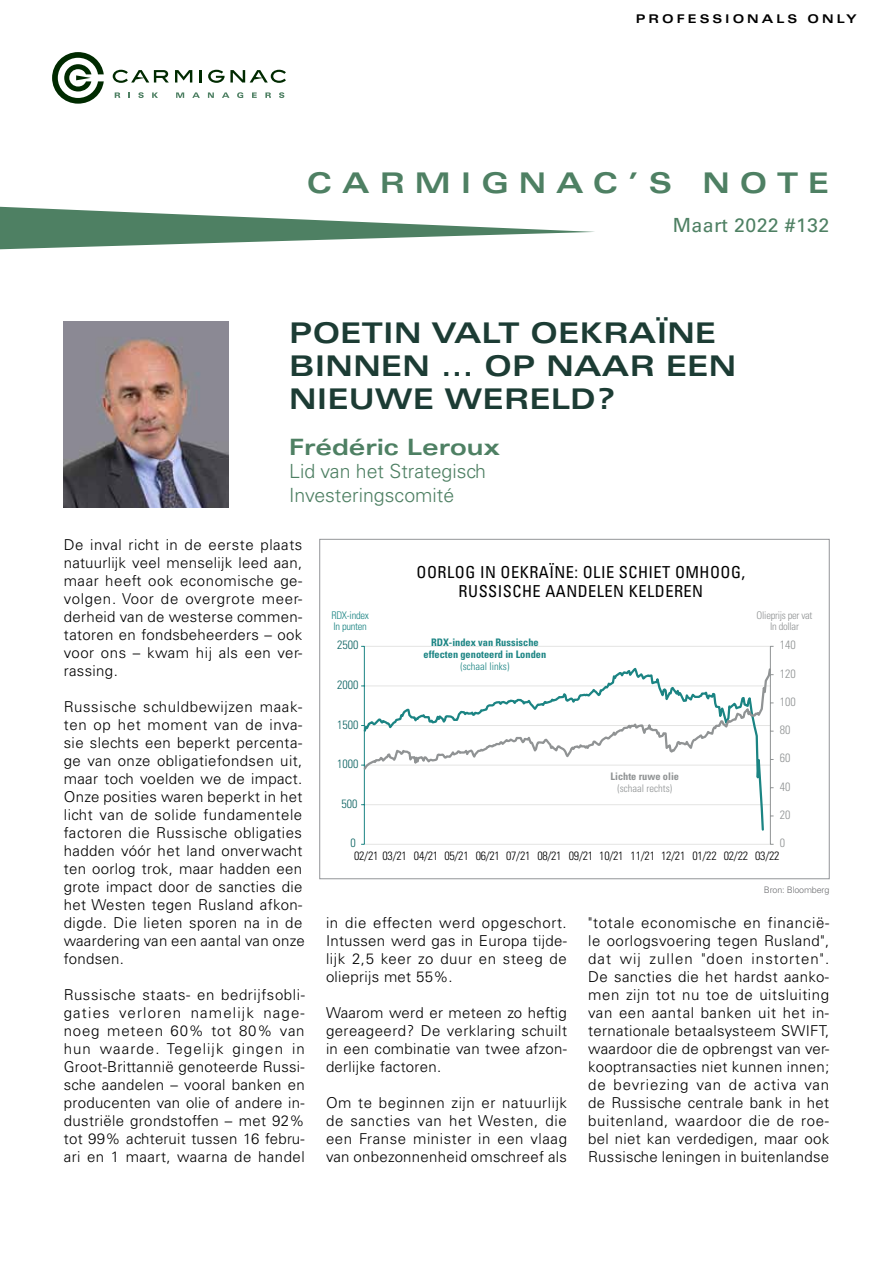
<style>
.page{position:relative;width:893px;height:1263px;background:#fff}
.page>*{position:absolute;margin:0;border:0;box-sizing:border-box;transform-origin:0 0}
.t1{font:700 expanded 28.5px/33px "Univers LT Std";letter-spacing:.01em;color:#1c3c34}
.t2{font:700 expanded 28.5px "Univers LT Std";letter-spacing:.35em;color:#4e8063}
.t3{font:700 expanded 22.5px "Univers LT Std";color:#4e8063}
.t4{font:300 19.5px/23.4px "Univers LT Std";color:#4e8063}
.t5{font:19.5px "Univers LT Std";letter-spacing:.02em;color:#4e8063}
.t6{font:condensed 16.5px/19.8px "Univers LT Std";letter-spacing:.03em;color:#000;text-align:center}
.t7{font:300 15px/18px "Univers LT Std";letter-spacing:.02em;color:#000;text-align:justify}
.t8{font:300 condensed 12px "Univers LT Std";letter-spacing:-.02em;color:#000}
.t9{font:300 condensed 12px "Univers LT Std";color:#0c6362}
.t10{font:300 condensed 12px "Univers LT Std";color:#909394}
.t11{font:700 expanded 12px "Univers LT Std";letter-spacing:.25em;color:#000}
.t12{font:300 condensed 10.5px/10.5px "Univers LT Std";letter-spacing:-.025em;color:#909394;text-align:center}
.t13{font:300 condensed 10.5px/10.5px "Univers LT Std";letter-spacing:-.025em;color:#1b8483}
.t14{font:300 condensed 10.5px "Univers LT Std";color:#909394}
.t15{font:300 condensed 10.5px "Univers LT Std";color:#1b8483}
.t16{font:700 condensed 10.35px/11.9px "Univers LT Std";color:#1b8483;text-align:center}
.t17{font:700 condensed 10.35px "Univers LT Std";color:#909394}
.t18{font:300 9px "Univers LT Std";letter-spacing:-.02em;color:#6d6e71}
</style>
<div class="page">
<svg style="left:115px;top:92px;width:5px;height:6px"></svg>
<svg style="left:138px;top:92px;width:6px;height:6px"></svg>
<svg style="left:152px;top:92px;width:6px;height:6px"></svg>
<svg style="left:176px;top:92px;width:8px;height:6px"></svg>
<svg style="left:192px;top:92px;width:8px;height:6px"></svg>
<svg style="left:208px;top:92px;width:6px;height:6px"></svg>
<svg style="left:222px;top:92px;width:7px;height:6px"></svg>
<svg style="left:237px;top:92px;width:6px;height:6px"></svg>
<svg style="left:252px;top:92px;width:5px;height:6px"></svg>
<svg style="left:265px;top:92px;width:6px;height:6px"></svg>
<svg style="left:279px;top:92px;width:5px;height:6px"></svg>
<svg style="left:52px;top:52px;width:52px;height:52px"></svg>
<svg style="left:175px;top:70px;width:17px;height:13px"></svg>
<svg style="left:200px;top:70px;width:2px;height:13px"></svg>
<svg style="left:113px;top:70px;width:56px;height:13px"></svg>
<svg style="left:208px;top:70px;width:78px;height:13px"></svg>
<svg style="left:0;top:207px;width:595px;height:42px"></svg>
<img style="left:64px;top:322px;width:164px;height:186px">
<hr style="left:364px;top:844px;width:406px;height:1px;background:#e4e4e3">
<hr style="left:364px;top:804px;width:406px;height:1px;background:#e4e4e3">
<hr style="left:364px;top:646px;width:406px;height:1px;background:#e4e4e3">
<hr style="left:770px;top:646px;width:1px;height:198px;background:#909394">
<hr style="left:364px;top:646px;width:1px;height:198px;background:#1b8483">
<svg style="left:362px;top:665px;width:402px;height:168px"></svg>
<svg style="left:361px;top:667px;width:413px;height:107px"></svg>
<p class="t11" style="left:636px;top:12px;width:223px">PROFESSIONALS ONLY</p>
<h1 class="t2" style="left:307px;top:167px;width:524px">CARMIGNAC’S NOTE</h1>
<h3 class="t5" style="left:673px;top:213px;width:158px">Maart 2022 #132</h3>
<h1 class="t1" style="left:289px;top:316px;width:449px">POETIN VALT OEKRAÏNE<br>BINNEN ... OP NAAR EEN<br>NIEUWE WERELD?</h1>
<h2 class="t3" style="left:289px;top:434px;width:213px">Frédéric Leroux</h2>
<h3 class="t4" style="left:289px;top:460px;width:198px">Lid van het Strategisch<br>Investeringscomité</h3>
<p class="t7" style="left:64px;top:535px;width:240px">De inval richt in de eerste plaats natuurlijk veel menselijk leed aan, maar heeft ook economische ge&shy;volgen. Voor de overgrote meer&shy;derheid van de westerse commen&shy;tatoren en fondsbeheerders – ook voor ons – kwam hij als een ver&shy;rassing.</p>
<p class="t7" style="left:64px;top:697px;width:242px;text-align:left">Russische schuldbewijzen maak&shy;ten op het moment van de inva&shy;sie slechts een beperkt percenta&shy;ge van onze obligatiefondsen uit, maar toch voelden we de impact.<br>Onze posities waren beperkt in het licht van de solide fundamentele factoren die Russische obligaties hadden vóór het land onverwacht ten oorlog trok, maar hadden een grote impact door de sancties die het Westen tegen Rusland afkon&shy;digde. Die lieten sporen na in de waardering van een aantal van onze fondsen.</p>
<p class="t7" style="left:64px;top:985px;width:243px">Russische staats- en bedrijfsobli&shy;gaties verloren namelijk nage&shy;noeg meteen 60% tot 80% van hun waarde. Tegelijk gingen in Groot-Brittannië genoteerde Russi&shy;sche aandelen – vooral banken en producenten van olie of andere in&shy;dustriële grondstoffen – met 92% tot 99% achteruit tussen 16 febru&shy;ari en 1 maart, waarna de handel</p>
<p class="t6" style="left:417px;top:561px;width:330px">OORLOG IN OEKRAÏNE: OLIE SCHIET OMHOOG,<br>RUSSISCHE AANDELEN KELDEREN</p>
<p class="t13" style="left:331px;top:610px;width:39px">RDX-index<br>In punten</p>
<p class="t12" style="left:757px;top:610px;width:57px">Olieprijs per vat<br>In dollar</p>
<p class="t9" style="left:337px;top:638px;width:23px">2500</p>
<p class="t9" style="left:337px;top:677px;width:23px">2000</p>
<p class="t9" style="left:337px;top:717px;width:23px">1500</p>
<p class="t9" style="left:337px;top:757px;width:23px">1000</p>
<p class="t9" style="left:342px;top:796px;width:17px">500</p>
<p class="t9" style="left:351px;top:836px;width:7px">0</p>
<p class="t16" style="left:424px;top:636px;width:124px">RDX-index van Russische effecten genoteerd in Londen</p>
<p class="t15" style="left:460px;top:660px;width:50px">(schaal links)</p>
<p class="t17" style="left:611px;top:770px;width:70px">Lichte ruwe olie</p>
<p class="t14" style="left:617px;top:782px;width:56px">(schaal rechts)</p>
<p class="t10" style="left:780px;top:638px;width:17px">140</p>
<p class="t10" style="left:780px;top:666px;width:17px">120</p>
<p class="t10" style="left:780px;top:694px;width:17px">100</p>
<p class="t10" style="left:780px;top:723px;width:12px">80</p>
<p class="t10" style="left:780px;top:751px;width:12px">60</p>
<p class="t10" style="left:780px;top:779px;width:12px">40</p>
<p class="t10" style="left:780px;top:807px;width:12px">20</p>
<p class="t10" style="left:780px;top:836px;width:7px">0</p>
<p class="t8" style="left:354px;top:849px;width:427px">02/21 03/21 04/21 05/21 06/21 07/21 08/21 09/21 10/21 11/21 12/21 01/22 02/22 03/22</p>
<p class="t7" style="left:326px;top:914px;width:242px">in die effecten werd opgeschort.<br>Intussen werd gas in Europa tijde&shy;lijk 2,5 keer zo duur en steeg de olieprijs met 55%.</p>
<p class="t7" style="left:326px;top:1004px;width:243px">Waarom werd er meteen zo heftig gereageerd? De verklaring schuilt in een combinatie van twee afzon&shy;derlijke factoren.</p>
<p class="t7" style="left:326px;top:1094px;width:243px">Om te beginnen zijn er natuurlijk de sancties van het Westen, die een Franse minister in een vlaag van onbezonnenheid omschreef als</p>
<p class="t18" style="left:764px;top:884px;width:67px">Bron: Bloomberg</p>
<p class="t7" style="left:588px;top:914px;width:243px">"totale economische en financië&shy;le oorlogsvoering tegen Rusland", dat wij zullen "doen instorten".<br>De sancties die het hardst aanko&shy;men zijn tot nu toe de uitsluiting van een aantal banken uit het in&shy;ternationale betaalsysteem SWIFT, waardoor die de opbrengst van ver&shy;kooptransacties niet kunnen innen; de bevriezing van de activa van de Russische centrale bank in het buitenland, waardoor die de roe&shy;bel niet kan verdedigen, maar ook Russische leningen in buitenlandse</p>
</div>
